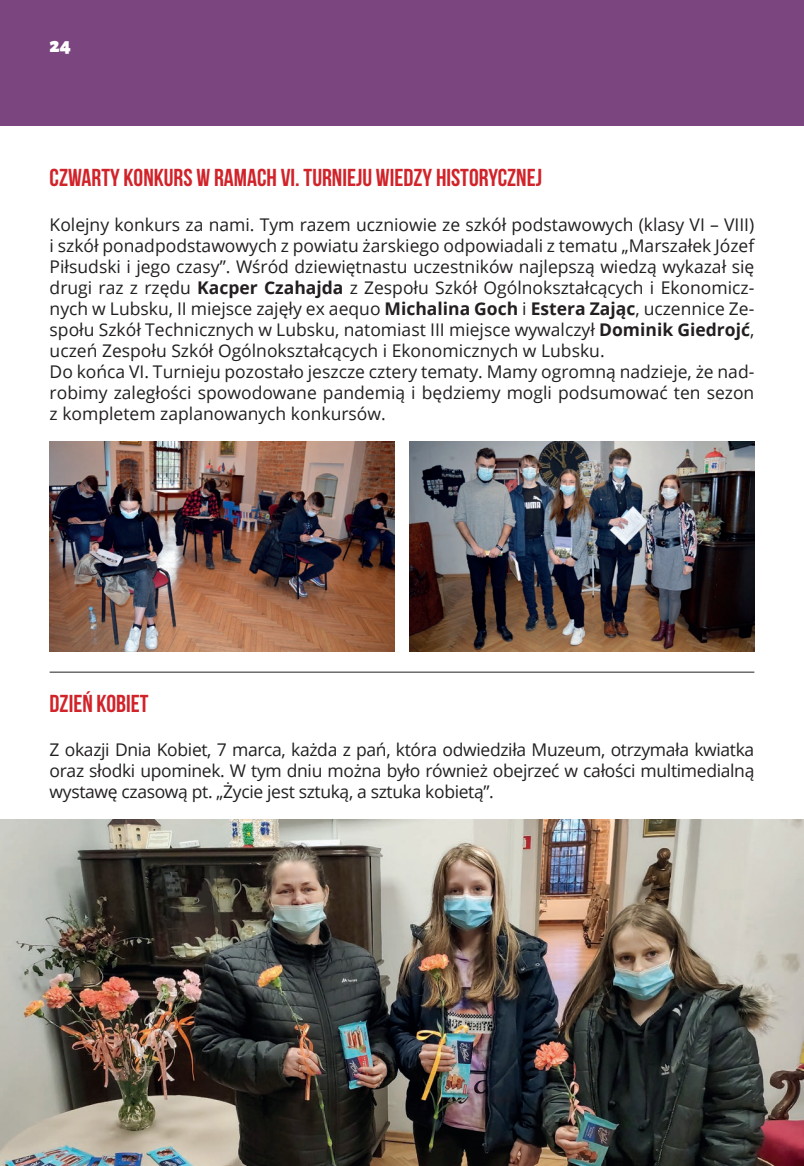
<style>
.page{position:relative;width:804px;height:1166px;background:#fff}
.page>*{position:absolute;margin:0;border:0;box-sizing:border-box;transform-origin:0 0}
.t1{font:24.5px "Bebas Neue";color:#d1232a}
.t2{font:900 21px "Alegreya Sans";color:#fff}
.t3{font:17.5px/21px "Open Sans";color:#231f20}
.s1{font-weight:700}
</style>
<div class="page">
<div style="left:0;top:0;width:804px;height:126px;background:#7b457f"></div>
<img style="left:0;top:819px;width:804px;height:347px">
<hr style="left:50px;top:672px;width:704px;height:1px;background:#231f20">
<img style="left:50px;top:441px;width:344px;height:210px">
<img style="left:409px;top:441px;width:345px;height:210px">
<p class="t2" style="left:50px;top:28px;width:23px">24</p>
<h1 class="t1" style="left:50px;top:164px;width:494px">CZWARTY KONKURS W RAMACH VI. TURNIEJU WIEDZY HISTORYCZNEJ</h1>
<p class="t3" style="left:50px;top:214px;width:706px">Kolejny konkurs za nami. Tym razem uczniowie ze szkół podstawowych (klasy VI – VIII) i szkół ponadpodstawowych z powiatu żarskiego odpowiadali z tematu „Marszałek Józef Piłsudski i jego czasy”. Wśród dziewiętnastu uczestników najlepszą wiedzą wykazał się drugi raz z rzędu <span class="s1">Kacper Czahajda</span> z Zespołu Szkół Ogólnokształcących i Ekonomicz&shy;nych w Lubsku, II miejsce zajęły ex aequo <span class="s1">Michalina Goch</span> i <span class="s1">Estera Zając</span>, uczennice Ze&shy;społu Szkół Technicznych w Lubsku, natomiast III miejsce wywalczył <span class="s1">Dominik Giedrojć</span>, uczeń Zespołu Szkół Ogólnokształcących i Ekonomicznych w Lubsku.<br>Do końca VI. Turnieju pozostało jeszcze cztery tematy. Mamy ogromną nadzieje, że nad&shy;robimy zaległości spowodowane pandemią i będziemy mogli podsumować ten sezon z kompletem zaplanowanych konkursów.</p>
<h1 class="t1" style="left:50px;top:689px;width:101px">DZIEŃ KOBIET</h1>
<p class="t3" style="left:50px;top:739px;width:706px;text-align:justify">Z okazji Dnia Kobiet, 7 marca, każda z pań, która odwiedziła Muzeum, otrzymała kwiatka oraz słodki upominek. W tym dniu można było również obejrzeć w całości multimedialną wystawę czasową pt. „Życie jest sztuką, a sztuka kobietą”.</p>
</div>
